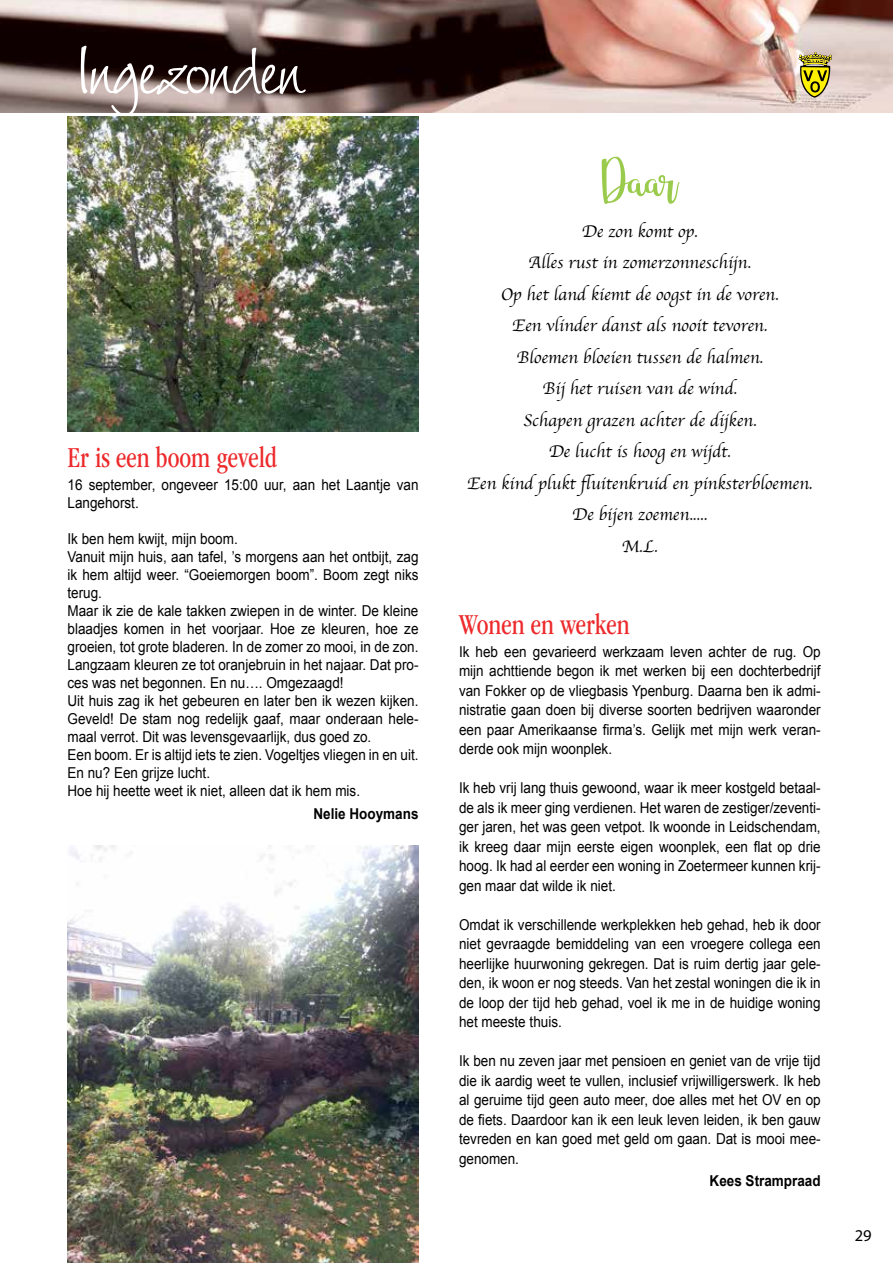
<style>
.page{position:relative;width:893px;height:1263px;background:#fff}
.page>*{position:absolute;margin:0;border:0;box-sizing:border-box;transform-origin:0 0}
.t1{font:100.5px "Wiesbaden Swing LT Std";letter-spacing:-.04em;color:#fff}
.t2{font:54.75px "adelline";color:#9bcb4c}
.t3{font:condensed 30px "ITC Garamond Std";color:#ed292b;scale:.89 1}
.t4{font:17.55px/31.5px "Apple Chancery";color:#000;text-align:center}
.t5{font:16.5px "Myriad Pro";color:#000}
.t6{font:15px/19.5px "Arial";color:#000;text-align:justify;scale:.9 1}
.t7{font:700 15px "Arial";color:#000;scale:.9 1}
</style>
<div class="page">
<img style="left:0;top:0;width:893px;height:113px">
<svg style="left:799px;top:52px;width:33px;height:46px;background:#b1a647"></svg>
<img style="left:68px;top:116px;width:351px;height:315px">
<img style="left:68px;top:845px;width:351px;height:418px">
<h1 class="t1" style="left:73px;top:14px;width:233px">Ingezonden</h1>
<h3 class="t3" style="left:68px;top:441px;width:237px">Er is een boom geveld</h3>
<p class="t6" style="left:68px;top:476px;width:391px;line-height:18px">16 september, ongeveer 15:00 uur, aan het Laantje van<br>Langehorst.</p>
<p class="t6" style="left:68px;top:530px;width:392px;line-height:18px;text-align:left">Ik ben hem kwijt, mijn boom.<br>Vanuit mijn huis, aan tafel, ’s morgens aan het ontbijt, zag ik hem altijd weer. “Goeiemorgen boom”. Boom zegt niks terug.<br>Maar ik zie de kale takken zwiepen in de winter. De kleine blaadjes komen in het voorjaar. Hoe ze kleuren, hoe ze groeien, tot grote bladeren. In de zomer zo mooi, in de zon.<br>Langzaam kleuren ze tot oranjebruin in het najaar. Dat pro&shy;ces was net begonnen. En nu…. Omgezaagd!<br>Uit huis zag ik het gebeuren en later ben ik wezen kijken.<br>Geveld! De stam nog redelijk gaaf, maar onderaan hele&shy;maal verrot. Dit was levensgevaarlijk, dus goed zo.<br>Een boom. Er is altijd iets te zien. Vogeltjes vliegen in en uit.<br>En nu? Een grijze lucht.<br>Hoe hij heette weet ik niet, alleen dat ik hem mis.</p>
<p class="t7" style="left:313px;top:803px;width:118px">Nelie Hooymans</p>
<h2 class="t2" style="left:602px;top:151px;width:78px">Daar</h2>
<p class="t4" style="left:467px;top:215px;width:347px">De zon komt op.<br>Alles rust in zomerzonneschijn.<br>Op het land kiemt de oogst in de voren.<br>Een vlinder danst als nooit tevoren.<br>Bloemen bloeien tussen de halmen.<br>Bij het ruisen van de wind.<br>Schapen grazen achter de dijken.<br>De lucht is hoog en wijdt.<br>Een kind plukt fluitenkruid en pinksterbloemen.<br>De bijen zoemen.....<br>M.L.</p>
<h3 class="t3" style="left:459px;top:608px;width:193px">Wonen en werken</h3>
<p class="t6" style="left:459px;top:642px;width:403px">Ik heb een gevarieerd werkzaam leven achter de rug. Op mijn achttiende begon ik met werken bij een dochterbedrijf van Fokker op de vliegbasis Ypenburg. Daarna ben ik admi&shy;nistratie gaan doen bij diverse soorten bedrijven waaronder een paar Amerikaanse firma’s. Gelijk met mijn werk veran&shy;derde ook mijn woonplek.</p>
<p class="t6" style="left:459px;top:778px;width:403px">Ik heb vrij lang thuis gewoond, waar ik meer kostgeld betaal&shy;de als ik meer ging verdienen. Het waren de zestiger/zeventi&shy;ger jaren, het was geen vetpot. Ik woonde in Leidschendam, ik kreeg daar mijn eerste eigen woonplek, een flat op drie hoog. Ik had al eerder een woning in Zoetermeer kunnen krij&shy;gen maar dat wilde ik niet.</p>
<p class="t6" style="left:459px;top:915px;width:403px">Omdat ik verschillende werkplekken heb gehad, heb ik door niet gevraagde bemiddeling van een vroegere collega een heerlijke huurwoning gekregen. Dat is ruim dertig jaar gele&shy;den, ik woon er nog steeds. Van het zestal woningen die ik in de loop der tijd heb gehad, voel ik me in de huidige woning het meeste thuis.</p>
<p class="t6" style="left:459px;top:1051px;width:403px">Ik ben nu zeven jaar met pensioen en geniet van de vrije tijd die ik aardig weet te vullen, inclusief vrijwilligerswerk. Ik heb al geruime tijd geen auto meer, doe alles met het OV en op de fiets. Daardoor kan ik een leuk leven leiden, ik ben gauw tevreden en kan goed met geld om gaan. Dat is mooi mee&shy;genomen.</p>
<p class="t7" style="left:710px;top:1171px;width:125px">Kees Strampraad</p>
<p class="t5" style="left:855px;top:1225px;width:18px">29</p>
</div>
